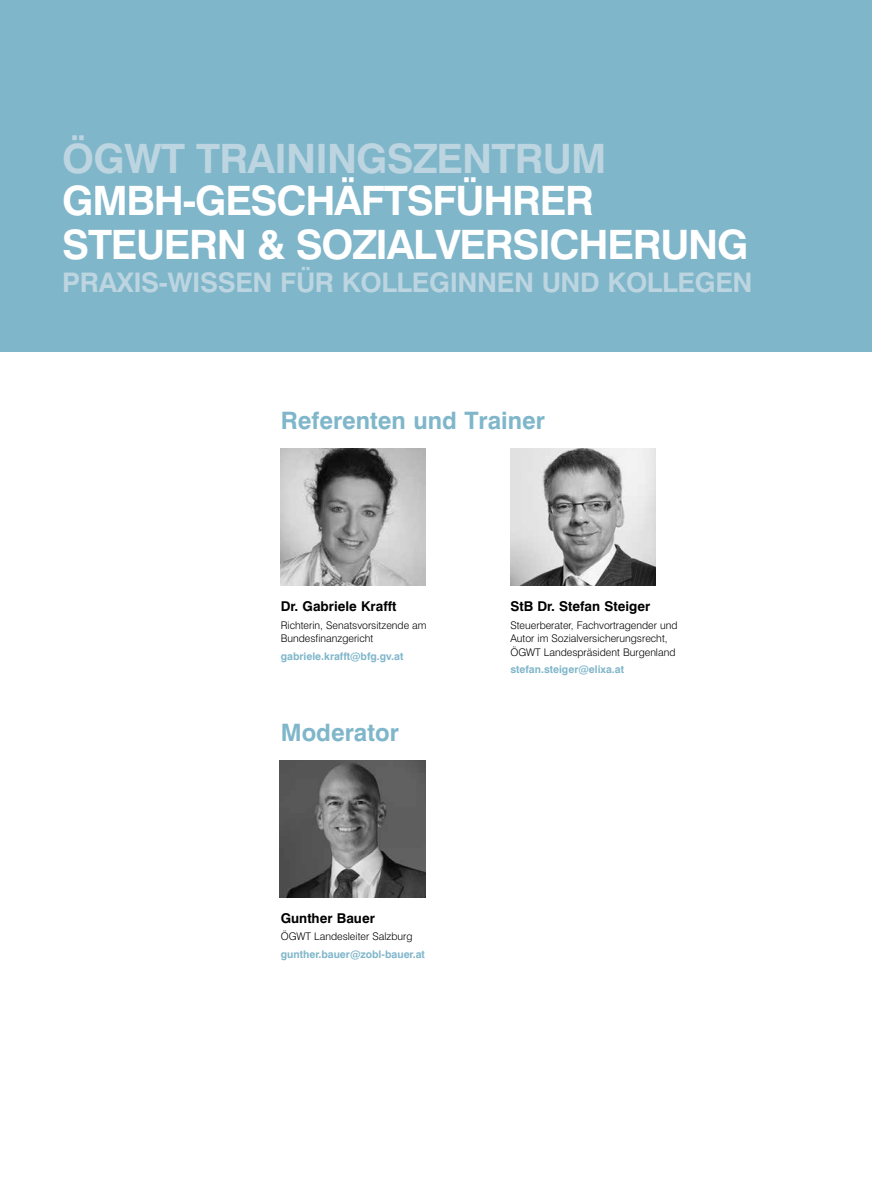
<style>
.page{position:relative;width:872px;height:1191px;background:#fff}
.page>*{position:absolute;margin:0;border:0;box-sizing:border-box;transform-origin:0 0}
.t1{font:700 40.5px/43.5px "Swiss 721 BT";letter-spacing:-.03em;color:#fff}
.t2{font:700 40.5px "Swiss 721 BT";letter-spacing:-.02em;color:#bcd5e0}
.t3{font:700 27px "Swiss 721 BT";letter-spacing:-.015em;color:#bcd5e0}
.t4{font:700 24px "Swiss 721 BT";color:#7fb6ca}
.t5{font:700 13.5px "Swiss 721 BT";color:#000}
.t6{font:300 10.5px/13.5px "Swiss 721 BT";color:#000}
.t7{font:700 10.5px "Swiss 721 BT";color:#7fb6ca}
</style>
<div class="page">
<div style="left:0;top:0;width:872px;height:351px;background:#7fb6ca"></div>
<img style="left:510px;top:448px;width:145px;height:137px">
<img style="left:281px;top:448px;width:144px;height:137px">
<img style="left:280px;top:760px;width:145px;height:137px">
<h1 class="t2" style="left:62px;top:134px;width:545px">ÖGWT TRAININGSZENTRUM</h1>
<h1 class="t1" style="left:62px;top:179px;width:217px">GmbH-Gesch</h1>
<h1 class="t1" style="left:334px;top:179px;width:51px">äftsf</h1>
<h1 class="t1" style="left:62px;top:179px;width:520px;text-indent:393px">ührer<br>Steuern &amp; Sozialversich</h1>
<h1 class="t1" style="left:607px;top:222px;width:110px">erung</h1>
<h2 class="t3" style="left:62px;top:266px;width:384px">Praxis-Wiss en für Ko lleginn</h2>
<h2 class="t3" style="left:497px;top:266px;width:253px">en und Kollegen</h2>
<h3 class="t4" style="left:281px;top:406px;width:266px">Referenten und Trainer</h3>
<p class="t5" style="left:281px;top:598px;width:117px">Dr. Gabriele Krafft</p>
<p class="t6" style="left:281px;top:618px;width:147px">Richterin, Senatsvorsitzende am<br>Bundesfinanzgericht</p>
<p class="t7" style="left:281px;top:650px;width:124px">gabriele.krafft@bfg.gv.at</p>
<h3 class="t4" style="left:281px;top:718px;width:120px">Moderator</h3>
<p class="t5" style="left:281px;top:909px;width:96px">Gunther Bauer</p>
<p class="t6" style="left:281px;top:930px;width:133px">ÖGWT Landesleiter Salzburg</p>
<p class="t7" style="left:281px;top:948px;width:146px">gunther.bauer@zobl-bauer.at</p>
<p class="t5" style="left:510px;top:598px;width:141px">StB Dr. Stefan Steiger</p>
<p class="t6" style="left:510px;top:618px;width:169px">Steuerberater, Fachvortragender und<br>Autor im Sozialversicherungsrecht,<br>ÖGWT Landespräsident Burgenland</p>
<p class="t7" style="left:510px;top:663px;width:115px">stefan.steiger@elixa.at</p>
</div>
